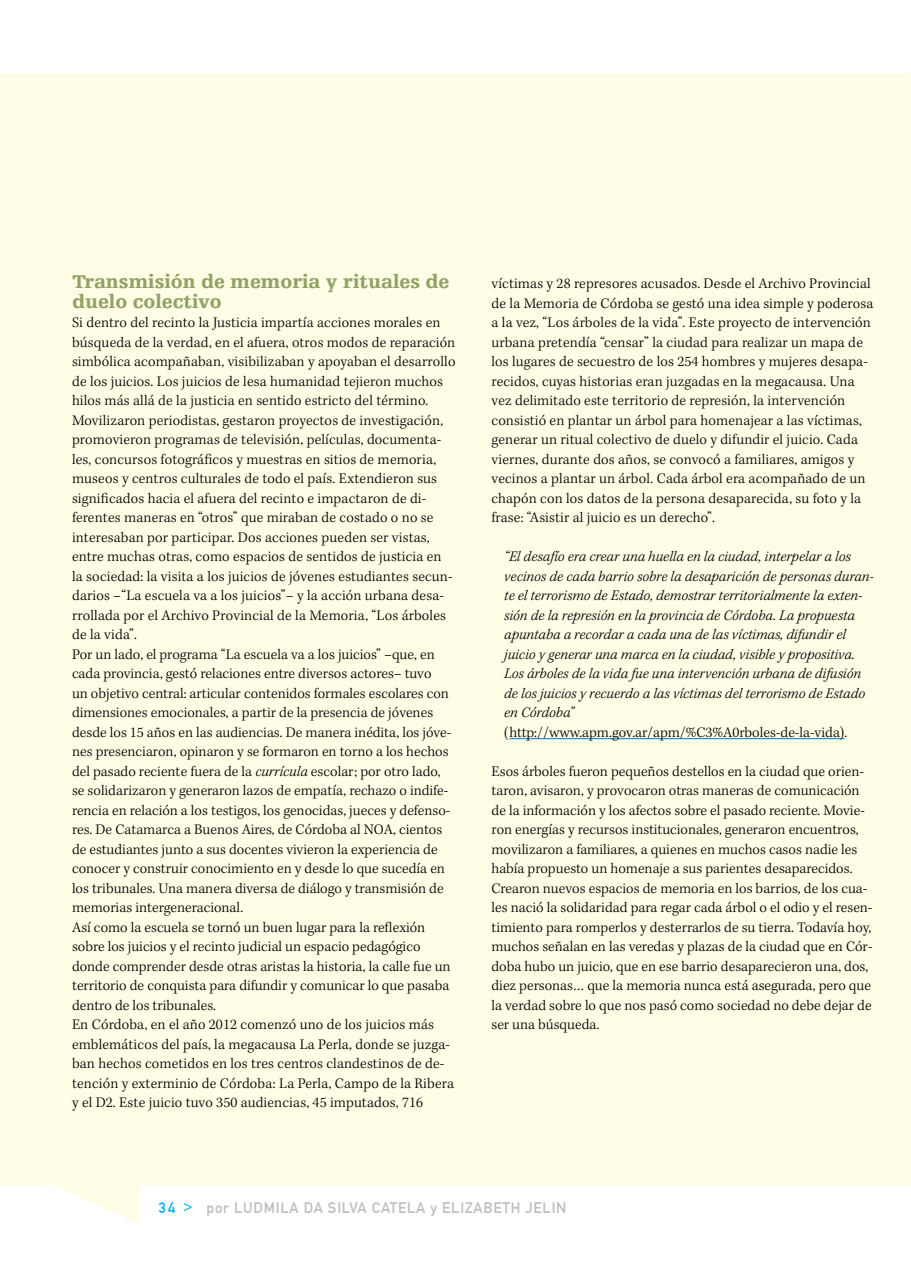
<style>
.page{position:relative;width:911px;height:1263px;background:#fff}
.page>*{position:absolute;margin:0;border:0;box-sizing:border-box;transform-origin:0 0}
.t1{font:900 19.5px/19.5px "Egyptienne F";color:#91a265}
.t2{font:300 15px/19.5px "Kepler Std";letter-spacing:.005em;color:#000}
.t3{font:italic 300 15px/19.5px "Kepler Std";color:#000}
.t4{font:15px "DIN1451 Mittelschrift";letter-spacing:.05em;color:#bcbec0}
.s1{font-style:italic}
.s2{color:#00b3f0}
</style>
<div class="page">
<div style="left:0;top:73px;width:911px;height:1151px;background:#fffde5"></div>
<hr style="left:509px;top:738px;width:335px;height:1px;background:#0077ca">
<h1 class="t1" style="left:72px;top:272px;width:379px">Transmisión de memoria y rituales de duelo colectivo</h1>
<p class="t2" style="left:72px;top:313px;width:385px">Si dentro del recinto la Justicia impartía acciones morales en búsqueda de la verdad, en el afuera, otros modos de reparación simbólica acompañaban, visibilizaban y apoyaban el desarrollo de los juicios. Los juicios de lesa humanidad tejieron muchos hilos más allá de la justicia en sentido estricto del término.<br>Movilizaron periodistas, gestaron proyectos de investigación, promovieron programas de televisión, películas, documenta&shy;les, concursos fotográficos y muestras en sitios de memoria, museos y centros culturales de todo el país. Extendieron sus significados hacia el afuera del recinto e impactaron de di&shy;ferentes maneras en “otros” que miraban de costado o no se interesaban por participar. Dos acciones pueden ser vistas, entre muchas otras, como espacios de sentidos de justicia en la sociedad: la visita a los juicios de jóvenes estudiantes secun&shy;darios –“La escuela va a los juicios”– y la acción urbana desa&shy;rrollada por el Archivo Provincial de la Memoria, “Los árboles de la vida”.<br>Por un lado, el programa “La escuela va a los juicios” –que, en cada provincia, gestó relaciones entre diversos actores– tuvo<br>un objetivo central: articular contenidos formales escolares con dimensiones emocionales, a partir de la presencia de jóvenes desde los 15 años en las audiencias. De manera inédita, los jóve&shy;nes presenciaron, opinaron y se formaron en torno a los hechos del pasado reciente fuera de la <span class="s1">currícula</span> escolar; por otro lado, se solidarizaron y generaron lazos de empatía, rechazo o indife&shy;rencia en relación a los testigos, los genocidas, jueces y defenso&shy;res. De Catamarca a Buenos Aires, de Córdoba al NOA, cientos de estudiantes junto a sus docentes vivieron la experiencia de conocer y construir conocimiento en y desde lo que sucedía en los tribunales. Una manera diversa de diálogo y transmisión de memorias intergeneracional.<br>Así como la escuela se tornó un buen lugar para la reflexión sobre los juicios y el recinto judicial un espacio pedagógico donde comprender desde otras aristas la historia, la calle fue un territorio de conquista para difundir y comunicar lo que pasaba dentro de los tribunales.<br>En Córdoba, en el año 2012 comenzó uno de los juicios más emblemáticos del país, la megacausa La Perla, donde se juzga&shy;ban hechos cometidos en los tres centros clandestinos de de&shy;tención y exterminio de Córdoba: La Perla, Campo de la Ribera y el D2. Este juicio tuvo 350 audiencias, 45 imputados, 716</p>
<p class="t2" style="left:491px;top:274px;width:383px">víctimas y 28 represores acusados. Desde el Archivo Provincial de la Memoria de Córdoba se gestó una idea simple y poderosa a la vez, “Los árboles de la vida”. Este proyecto de intervención urbana pretendía “censar” la ciudad para realizar un mapa de los lugares de secuestro de los 254 hombres y mujeres desapa&shy;recidos, cuyas historias eran juzgadas en la megacausa. Una vez delimitado este territorio de represión, la intervención consistió en plantar un árbol para homenajear a las víctimas, generar un ritual colectivo de duelo y difundir el juicio. Cada viernes, durante dos años, se convocó a familiares, amigos y vecinos a plantar un árbol. Cada árbol era acompañado de un chapón con los datos de la persona desaparecida, su foto y la frase: “Asistir al juicio es un derecho”.</p>
<p class="t3" style="left:504px;top:547px;width:371px">“El desafío era crear una huella en la ciudad, interpelar a los vecinos de cada barrio sobre la desaparición de personas duran&shy;te el terrorismo de Estado, demostrar territorialmente la exten&shy;sión de la represión en la provincia de Córdoba. La propuesta apuntaba a recordar a cada una de las víctimas, difundir el juicio y generar una marca en la ciudad, visible y propositiva.<br>Los árboles de la vida fue una intervención urbana de difusión de los juicios y recuerdo a las víctimas del terrorismo de Estado en Córdoba”</p>
<p class="t2" style="left:504px;top:723px;width:344px">(http://www.apm.gov.ar/apm/%C3%A0rboles-de-la-vida).</p>
<p class="t2" style="left:491px;top:762px;width:383px">Esos árboles fueron pequeños destellos en la ciudad que orien&shy;taron, avisaron, y provocaron otras maneras de comunicación de la información y los afectos sobre el pasado reciente. Movie&shy;ron energías y recursos institucionales, generaron encuentros, movilizaron a familiares, a quienes en muchos casos nadie les había propuesto un homenaje a sus parientes desaparecidos.<br>Crearon nuevos espacios de memoria en los barrios, de los cua&shy;les nació la solidaridad para regar cada árbol o el odio y el resen&shy;timiento para romperlos y desterrarlos de su tierra. Todavía hoy, muchos señalan en las veredas y plazas de la ciudad que en Cór&shy;doba hubo un juicio, que en ese barrio desaparecieron una, dos, diez personas… que la memoria nunca está asegurada, pero que la verdad sobre lo que nos pasó como sociedad no debe dejar de ser una búsqueda.</p>
<p class="t4" style="left:159px;top:1199px;width:409px"><span class="s2">34 &gt;</span> POR LUDMILA DA SILVA CATELA Y ELIZABETH JELIN</p>
</div>
